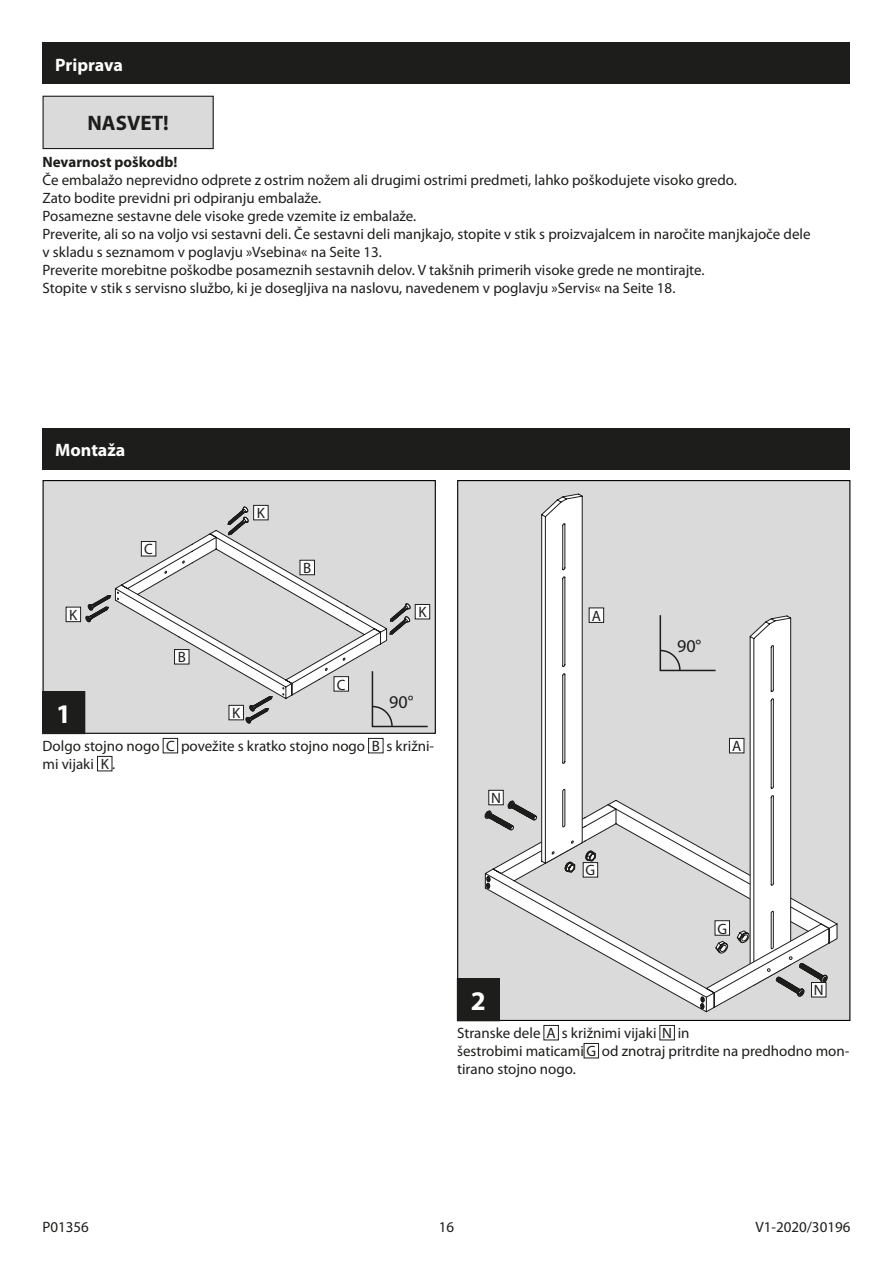
<style>
.page{position:relative;width:893px;height:1263px;background:#fff}
.page>*{position:absolute;margin:0;border:0;box-sizing:border-box;transform-origin:0 0}
.Bildnummerierung{font:700 27px "Myriad Pro";color:#fff}
.HINWEIS{font:700 21px "Myriad Pro";color:#1d1d1b}
.Überschrift_Balken{font:700 18px "Myriad Pro";color:#fff}
.Inhaltsverzeichnis_F{font:18px "Myriad Pro";color:#1d1d1b}
.Fließtext{font:15px/18px "Myriad Pro";color:#1d1d1b}
.Fließtext-2{font:700 15px "Myriad Pro";color:#1d1d1b}
.Benennung_Hecht{font:15px "Myriad Pro";color:#1d1d1b}
.Seitennummerierung{font:15px "Myriad Pro";color:#1d1d1b}
</style>
<div class="page">
<div style="left:43px;top:43px;width:807px;height:41px;background:#1d1d1b"></div>
<div style="left:43px;top:96px;width:170px;height:53px;background:#dadada"></div>
<div style="left:43px;top:96px;width:171px;height:53px;border:1px solid #1d1d1b"></div>
<div style="left:43px;top:481px;width:392px;height:252px;background:#dadada"></div>
<svg style="left:114px;top:530px;width:273px;height:169px"></svg>
<svg style="left:245px;top:696px;width:28px;height:28px"></svg>
<svg style="left:85px;top:595px;width:26px;height:27px"></svg>
<svg style="left:389px;top:603px;width:22px;height:32px"></svg>
<svg style="left:227px;top:506px;width:23px;height:29px"></svg>
<div style="left:43px;top:480px;width:393px;height:254px;border:1px solid #020203"></div>
<div style="left:458px;top:481px;width:392px;height:539px;background:#dadada"></div>
<svg style="left:484px;top:810px;width:123px;height:147px"></svg>
<svg style="left:485px;top:493px;width:112px;height:396px"></svg>
<div style="left:43px;top:428px;width:807px;height:41px;background:#1d1d1b"></div>
<div style="left:43px;top:691px;width:42px;height:43px;background:#1d1d1b"></div>
<div style="left:457px;top:979px;width:42px;height:42px;background:#1d1d1b"></div>
<div style="left:457px;top:978px;width:43px;height:43px;border:1px solid #1d1d1b"></div>
<div style="left:163px;top:738px;width:15px;height:15px;border:1px solid #1d1d1b"></div>
<div style="left:368px;top:738px;width:15px;height:15px;border:1px solid #1d1d1b"></div>
<div style="left:97px;top:756px;width:15px;height:15px;border:1px solid #1d1d1b"></div>
<div style="left:544px;top:1025px;width:15px;height:15px;border:1px solid #1d1d1b"></div>
<div style="left:660px;top:1025px;width:15px;height:15px;border:1px solid #1d1d1b"></div>
<div style="left:584px;top:1043px;width:15px;height:15px;border:1px solid #1d1d1b"></div>
<div style="left:334px;top:677px;width:14px;height:14px;background:#fff"></div>
<div style="left:334px;top:676px;width:15px;height:15px;border:1px solid #1d1d1b"></div>
<svg style="left:371px;top:670px;width:57px;height:58px"></svg>
<svg style="left:607px;top:615px;width:231px;height:394px"></svg>
<div style="left:141px;top:541px;width:15px;height:15px;background:#fff"></div>
<div style="left:141px;top:541px;width:15px;height:15px;border:1px solid #1d1d1b"></div>
<div style="left:300px;top:560px;width:14px;height:15px;background:#fff"></div>
<div style="left:300px;top:560px;width:15px;height:15px;border:1px solid #1d1d1b"></div>
<div style="left:66px;top:607px;width:15px;height:15px;background:#fff"></div>
<div style="left:66px;top:607px;width:15px;height:15px;border:1px solid #1d1d1b"></div>
<div style="left:175px;top:649px;width:14px;height:15px;background:#fff"></div>
<div style="left:174px;top:649px;width:15px;height:15px;border:1px solid #1d1d1b"></div>
<div style="left:254px;top:505px;width:14px;height:15px;background:#fff"></div>
<div style="left:253px;top:505px;width:15px;height:15px;border:1px solid #1d1d1b"></div>
<div style="left:229px;top:705px;width:14px;height:15px;background:#fff"></div>
<div style="left:229px;top:705px;width:15px;height:15px;border:1px solid #1d1d1b"></div>
<div style="left:415px;top:604px;width:15px;height:15px;background:#fff"></div>
<div style="left:415px;top:604px;width:15px;height:15px;border:1px solid #1d1d1b"></div>
<div style="left:589px;top:608px;width:15px;height:14px;background:#fff"></div>
<div style="left:589px;top:608px;width:15px;height:15px;border:1px solid #1d1d1b"></div>
<div style="left:489px;top:790px;width:14px;height:15px;background:#fff"></div>
<div style="left:489px;top:790px;width:14px;height:15px;border:1px solid #1d1d1b"></div>
<div style="left:811px;top:982px;width:15px;height:15px;background:#fff"></div>
<div style="left:811px;top:982px;width:15px;height:15px;border:1px solid #1d1d1b"></div>
<div style="left:583px;top:862px;width:15px;height:15px;background:#fff"></div>
<div style="left:583px;top:862px;width:15px;height:15px;border:1px solid #1d1d1b"></div>
<div style="left:715px;top:921px;width:14px;height:14px;background:#fff"></div>
<div style="left:715px;top:920px;width:15px;height:15px;border:1px solid #1d1d1b"></div>
<p class="Überschrift_Balken" style="left:55px;top:53px;width:69px">Priprava</p>
<p class="HINWEIS" style="left:87px;top:109px;width:83px">NASVET!</p>
<p class="Fließtext-2" style="left:43px;top:152px;width:136px">Nevarnost poškodb!</p>
<p class="Fließtext" style="left:43px;top:171px;width:696px">Če embalažo neprevidno odprete z ostrim nožem ali drugimi ostrimi predmeti, lahko poškodujete visoko gredo.</p>
<p class="Fließtext" style="left:43px;top:189px;width:280px">Zato bodite previdni pri odpiranju embalaže.</p>
<p class="Fließtext" style="left:43px;top:207px;width:375px">Posamezne sestavne dele visoke grede vzemite iz embalaže.</p>
<p class="Fließtext" style="left:43px;top:225px;width:770px">Preverite, ali so na voljo vsi sestavni deli. Če sestavni deli manjkajo, stopite v stik s proizvajalcem in naročite manjkajoče dele</p>
<p class="Fließtext" style="left:43px;top:243px;width:341px">v skladu s seznamom v poglavju »Vsebina« na Seite 13.</p>
<p class="Fließtext" style="left:43px;top:261px;width:664px">Preverite morebitne poškodbe posameznih sestavnih delov. V takšnih primerih visoke grede ne montirajte.</p>
<p class="Fließtext" style="left:43px;top:279px;width:634px">Stopite v stik s servisno službo, ki je dosegljiva na naslovu, navedenem v poglavju »Servis« na Seite 18.</p>
<p class="Überschrift_Balken" style="left:55px;top:438px;width:72px">Montaža</p>
<p class="Benennung_Hecht" style="left:69px;top:606px;width:10px">K</p>
<p class="Bildnummerierung" style="left:56px;top:696px;width:16px">1</p>
<p class="Benennung_Hecht" style="left:144px;top:540px;width:10px">C</p>
<p class="Benennung_Hecht" style="left:178px;top:648px;width:10px">B</p>
<p class="Benennung_Hecht" style="left:257px;top:504px;width:10px">K</p>
<p class="Benennung_Hecht" style="left:303px;top:559px;width:10px">B</p>
<p class="Benennung_Hecht" style="left:232px;top:704px;width:10px">K</p>
<p class="Benennung_Hecht" style="left:337px;top:675px;width:10px">C</p>
<p class="Benennung_Hecht" style="left:418px;top:603px;width:10px">K</p>
<p class="Benennung_Hecht" style="left:592px;top:606px;width:11px">A</p>
<p class="Inhaltsverzeichnis_F" style="left:389px;top:691px;width:26px">90°</p>
<p class="Fließtext" style="left:43px;top:737px;width:393px">Dolgo stojno nogo C povežite s kratko stojno nogo B s križni&shy;mi vijaki K .</p>
<p class="Benennung_Hecht" style="left:491px;top:789px;width:11px">N</p>
<p class="Bildnummerierung" style="left:471px;top:983px;width:16px">2</p>
<p class="Benennung_Hecht" style="left:586px;top:861px;width:11px">G</p>
<p class="Inhaltsverzeichnis_F" style="left:677px;top:635px;width:26px">90°</p>
<p class="Benennung_Hecht" style="left:732px;top:737px;width:11px">A</p>
<p class="Benennung_Hecht" style="left:717px;top:919px;width:11px">G</p>
<p class="Benennung_Hecht" style="left:814px;top:981px;width:11px">N</p>
<p class="Fließtext" style="left:457px;top:1024px;width:394px">Stranske dele A s križnimi vijaki N in<br>šestrobimi maticami G od znotraj pritrdite na predhodno mon&shy;tirano stojno nogo.</p>
<p class="Fließtext" style="left:43px;top:1217px;width:48px">P01356</p>
<p class="Seitennummerierung" style="left:439px;top:1217px;width:17px">16</p>
<p class="Fließtext" style="left:755px;top:1217px;width:97px">V1-2020/30196</p>
</div>
